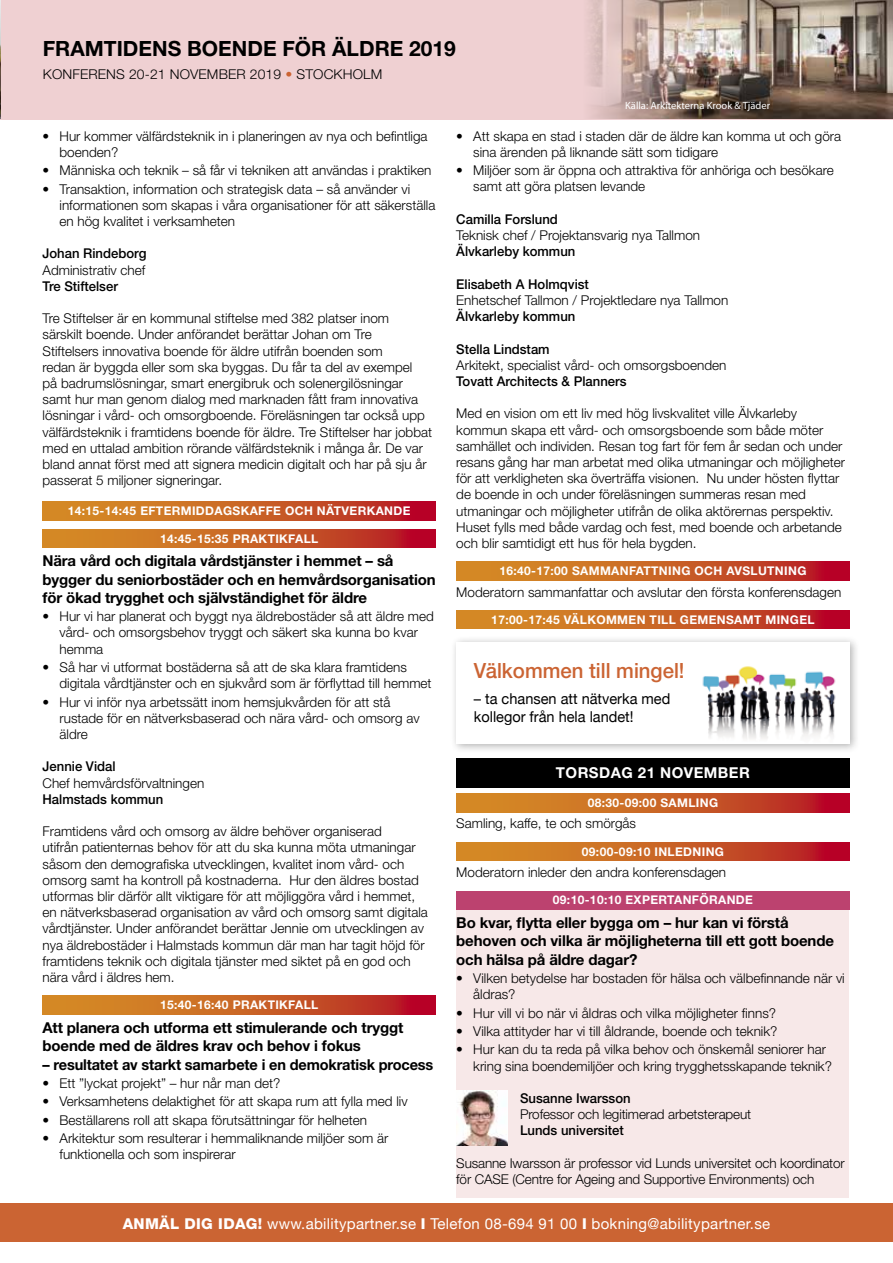
<style>
.page{position:relative;width:893px;height:1263px;background:#fff}
.page>*{position:absolute;margin:0;border:0;box-sizing:border-box;transform-origin:0 0}
.t1{font:700 21px "Helvetica Neue LT Std";color:#000}
.t2{font:500 21px "Helvetica Neue LT Std";color:#cb6433}
.t3{font:700 15px/18.5px "Helvetica Neue LT Std";letter-spacing:-.01em;color:#000}
.t4{font:15px "Helvetica Neue";letter-spacing:.02em;color:#fff}
.t5{font:15px/18px "Helvetica Neue";color:#000}
.t6{font:700 15px "Helvetica Neue LT Std";letter-spacing:.03em;color:#fff}
.t7{font:300 13.5px/16.2px "Helvetica Neue LT Std";color:#000}
.t8{font:500 13.5px "Helvetica Neue LT Std";color:#000}
.t9{font:700 12px "Helvetica Neue LT Std";letter-spacing:.03em;color:#fff}
.t10{font:700 12px "Helvetica Neue LT Std";color:#fff;scale:1.05 1}
.t11{font:10.5px "Myriad Pro";color:#fff}
.s1{color:#cb6433}
.s2{font-family:"Helvetica Neue LT Std";font-weight:800}
</style>
<div class="page">
<div style="left:456px;top:907px;width:393px;height:290px;background:#f7e8e8"></div>
<svg style="left:43px;top:502px;width:393px;height:18px;background:#c85b25"></svg>
<svg style="left:43px;top:529px;width:393px;height:19px;background:#c85b25"></svg>
<svg style="left:43px;top:996px;width:393px;height:18px;background:#c85b25"></svg>
<svg style="left:456px;top:562px;width:394px;height:18px;background:#c85b25"></svg>
<svg style="left:456px;top:610px;width:394px;height:19px;background:#c85b25"></svg>
<div style="left:450px;top:636px;width:410px;height:117px;background:#000;opacity:.3"></div>
<div style="left:456px;top:642px;width:394px;height:101px;background:#fff"></div>
<img style="left:702px;top:666px;width:134px;height:73px">
<div style="left:456px;top:758px;width:394px;height:29px;background:#000"></div>
<svg style="left:456px;top:794px;width:394px;height:18px;background:#c85b25"></svg>
<svg style="left:456px;top:842px;width:394px;height:19px;background:#c85b25"></svg>
<div style="left:456px;top:891px;width:394px;height:18px;background:#bc426f"></div>
<div style="left:0;top:1203px;width:893px;height:39px;background:#cb6433"></div>
<div style="left:1px;top:0;width:892px;height:119px;background:#efd0d2"></div>
<img style="left:456px;top:1090px;width:51px;height:55px">
<img style="left:588px;top:0;width:305px;height:118px">
<img style="left:0;top:0;width:1px;height:118px">
<h1 class="t1" style="left:43px;top:36px;width:415px">FRAMTIDENS BOENDE FÖR ÄLDRE 2019</h1>
<p class="t7" style="left:43px;top:66px;width:341px">KONFERENS 20-21 NOVEMBER 2019 <span class="s1">•</span> STOCKHOLM</p>
<p class="t11" style="left:625px;top:99px;width:147px">Källa: Arkitekterna Krook &amp; Tjäder</p>
<p class="t7" style="left:473px;top:128px;width:369px;text-indent:-17px">• Att skapa en stad i staden där de äldre kan komma ut och göra sina ärenden på liknande sätt som tidigare</p>
<p class="t7" style="left:473px;top:162px;width:362px;text-indent:-17px">• Miljöer som är öppna och attraktiva för anhöriga och besökare samt att göra platsen levande</p>
<p class="t8" style="left:456px;top:211px;width:103px">Camilla Forslund</p>
<p class="t7" style="left:456px;top:227px;width:245px">Teknisk chef / Projektansvarig nya Tallmon</p>
<p class="t8" style="left:456px;top:243px;width:121px">Älvkarleby kommun</p>
<p class="t8" style="left:456px;top:276px;width:134px">Elisabeth A Holmqvist</p>
<p class="t7" style="left:456px;top:292px;width:274px">Enhetschef Tallmon / Projektledare nya Tallmon</p>
<p class="t8" style="left:456px;top:308px;width:121px">Älvkarleby kommun</p>
<p class="t8" style="left:456px;top:341px;width:95px">Stella Lindstam</p>
<p class="t7" style="left:456px;top:356px;width:272px">Arkitekt, specialist vård- och omsorgsboenden</p>
<p class="t8" style="left:456px;top:373px;width:172px">Tovatt Architects &amp; Planners</p>
<p class="t7" style="left:456px;top:405px;width:390px">Med en vision om ett liv med hög livskvalitet ville Älvkarleby kommun skapa ett vård- och omsorgsboende som både möter samhället och individen. Resan tog fart för fem år sedan och under resans gång har man arbetat med olika utmaningar och möjligheter för att verkligheten ska överträffa visionen. Nu under hösten flyttar de boende in och under föreläsningen summeras resan med utmaningar och möjligheter utifrån de olika aktörernas perspektiv.<br>Huset fylls med både vardag och fest, med boende och arbetande och blir samtidigt ett hus för hela bygden.</p>
<p class="t9" style="left:499px;top:564px;width:309px">16:40-17:00 SAMMANFATTNING OCH AVSLUTNING</p>
<p class="t7" style="left:456px;top:583px;width:387px">Moderatorn sammanfattar och avslutar den första konferensdagen</p>
<p class="t9" style="left:491px;top:612px;width:325px">17:00-17:45 VÄLKOMMEN TILL GEMENSAMT MINGEL</p>
<h1 class="t2" style="left:474px;top:658px;width:212px">Välkommen till mingel!</h1>
<p class="t5" style="left:474px;top:691px;width:198px">– ta chansen att nätverka med kollegor från hela landet!</p>
<p class="t7" style="left:60px;top:128px;width:370px;text-indent:-17px">• Hur kommer välfärdsteknik in i planeringen av nya och befintliga boenden?</p>
<p class="t7" style="left:43px;top:162px;width:390px">• Människa och teknik – så får vi tekniken att användas i praktiken</p>
<p class="t7" style="left:60px;top:180px;width:377px;text-indent:-17px">• Transaktion, information och strategisk data – så använder vi informationen som skapas i våra organisationer för att säkerställa en hög kvalitet i verksamheten</p>
<p class="t8" style="left:43px;top:246px;width:106px">Johan Rindeborg</p>
<p class="t7" style="left:43px;top:261px;width:104px">Administrativ chef</p>
<p class="t8" style="left:43px;top:278px;width:77px">Tre Stiftelser</p>
<p class="t7" style="left:43px;top:310px;width:391px">Tre Stiftelser är en kommunal stiftelse med 382 platser inom särskilt boende. Under anförandet berättar Johan om Tre<br>Stiftelsers innovativa boende för äldre utifrån boenden som<br>redan är byggda eller som ska byggas. Du får ta del av exempel<br>på badrumslösningar, smart energibruk och solenergilösningar samt hur man genom dialog med marknaden fått fram innovativa lösningar i vård- och omsorgboende. Föreläsningen tar också upp välfärdsteknik i framtidens boende för äldre. Tre Stiftelser har jobbat med en uttalad ambition rörande välfärdsteknik i många år. De var bland annat först med att signera medicin digitalt och har på sju år passerat 5 miljoner signeringar.</p>
<p class="t9" style="left:68px;top:503px;width:344px">14:15-14:45 EFTERMIDDAGSKAFFE OCH NÄTVERKANDE</p>
<p class="t9" style="left:160px;top:531px;width:160px">14:45-15:35 PRAKTIKFALL</p>
<p class="t3" style="left:43px;top:551px;width:395px">Nära vård och digitala vårdstjänster i hemmet – så bygger du seniorbostäder och en hemvårdsorganisation för ökad trygghet och självständighet för äldre</p>
<p class="t7" style="left:60px;top:608px;width:376px;text-indent:-17px">• Hur vi har planerat och byggt nya äldrebostäder så att äldre med vård- och omsorgsbehov tryggt och säkert ska kunna bo kvar hemma</p>
<p class="t7" style="left:60px;top:659px;width:374px;text-indent:-17px">• Så har vi utformat bostäderna så att de ska klara framtidens digitala vårdtjänster och en sjukvård som är förflyttad till hemmet</p>
<p class="t7" style="left:60px;top:693px;width:362px;text-indent:-17px">• Hur vi inför nya arbetssätt inom hemsjukvården för att stå rustade för en nätverksbaserad och nära vård- och omsorg av äldre</p>
<p class="t8" style="left:43px;top:758px;width:75px">Jennie Vidal</p>
<p class="t7" style="left:43px;top:774px;width:163px">Chef hemvårdsförvaltningen</p>
<p class="t8" style="left:43px;top:791px;width:122px">Halmstads kommun</p>
<p class="t7" style="left:43px;top:823px;width:387px">Framtidens vård och omsorg av äldre behöver organiserad<br>utifrån patienternas behov för att du ska kunna möta utmaningar såsom den demografiska utvecklingen, kvalitet inom vård- och omsorg samt ha kontroll på kostnaderna. Hur den äldres bostad utformas blir därför allt viktigare för att möjliggöra vård i hemmet, en nätverksbaserad organisation av vård och omsorg samt digitala vårdtjänster. Under anförandet berättar Jennie om utvecklingen av nya äldrebostäder i Halmstads kommun där man har tagit höjd för framtidens teknik och digitala tjänster med siktet på en god och nära vård i äldres hem.</p>
<p class="t9" style="left:160px;top:998px;width:160px">15:40-16:40 PRAKTIKFALL</p>
<p class="t3" style="left:43px;top:1018px;width:362px">Att planera och utforma ett stimulerande och tryggt boende med de äldres krav och behov i fokus</p>
<p class="t3" style="left:43px;top:1055px;width:392px">– resultatet av starkt samarbete i en demokratisk process</p>
<p class="t7" style="left:43px;top:1075px;width:239px">• Ett ”lyckat projekt” – hur når man det?</p>
<p class="t7" style="left:43px;top:1093px;width:367px">• Verksamhetens delaktighet för att skapa rum att fylla med liv</p>
<p class="t7" style="left:43px;top:1111px;width:326px">• Beställarens roll att skapa förutsättningar för helheten</p>
<p class="t7" style="left:60px;top:1130px;width:330px;text-indent:-17px">• Arkitektur som resulterar i hemmaliknande miljöer som är funktionella och som inspirerar</p>
<p class="t6" style="left:556px;top:763px;width:195px">TORSDAG 21 NOVEMBER</p>
<p class="t9" style="left:588px;top:795px;width:132px">08:30-09:00 SAMLING</p>
<p class="t7" style="left:456px;top:815px;width:181px">Samling, kaffe, te och smörgås</p>
<p class="t9" style="left:582px;top:844px;width:144px">09:00-09:10 INLEDNING</p>
<p class="t7" style="left:456px;top:864px;width:271px">Moderatorn inleder den andra konferensdagen</p>
<p class="t9" style="left:553px;top:893px;width:202px">09:10-10:10 EXPERTANFÖRANDE</p>
<p class="t3" style="left:456px;top:913px;width:379px">Bo kvar, flytta eller bygga om – hur kan vi förstå behoven och vilka är möjligheterna till ett gott boende och hälsa på äldre dagar?</p>
<p class="t7" style="left:473px;top:970px;width:373px;text-indent:-17px">• Vilken betydelse har bostaden för hälsa och välbefinnande när vi åldras?</p>
<p class="t7" style="left:456px;top:1004px;width:321px">• Hur vill vi bo när vi åldras och vilka möjligheter finns?</p>
<p class="t7" style="left:456px;top:1023px;width:323px">• Vilka attityder har vi till åldrande, boende och teknik?</p>
<p class="t7" style="left:473px;top:1041px;width:360px;text-indent:-17px">• Hur kan du ta reda på vilka behov och önskemål seniorer har kring sina boendemiljöer och kring trygghetsskapande teknik?</p>
<p class="t8" style="left:520px;top:1090px;width:112px">Susanne Iwarsson</p>
<p class="t7" style="left:520px;top:1106px;width:233px">Professor och legitimerad arbetsterapeut</p>
<p class="t8" style="left:520px;top:1122px;width:105px">Lunds universitet</p>
<p class="t7" style="left:456px;top:1154px;width:390px">Susanne Iwarsson är professor vid Lunds universitet och koordinator för CASE (Centre for Ageing and Supportive Environments) och</p>
<p class="t10" style="left:43px;top:1211px;width:756px">ANMÄL DIG IDAG! Telefon 08-694 91 00, fax 08-694 91 04 eller bokning@abilitypartner.se | Besök oss gärna på www.abilitypartner.se!</p>
<p class="t4" style="left:123px;top:1212px;width:649px"><span class="s2">ANMÄL DIG IDAG!</span> www.abilitypartner.se <span class="s2">I</span> Telefon 08-694 91 00 <span class="s2">I</span> bokning@abilitypartner.se</p>
</div>
